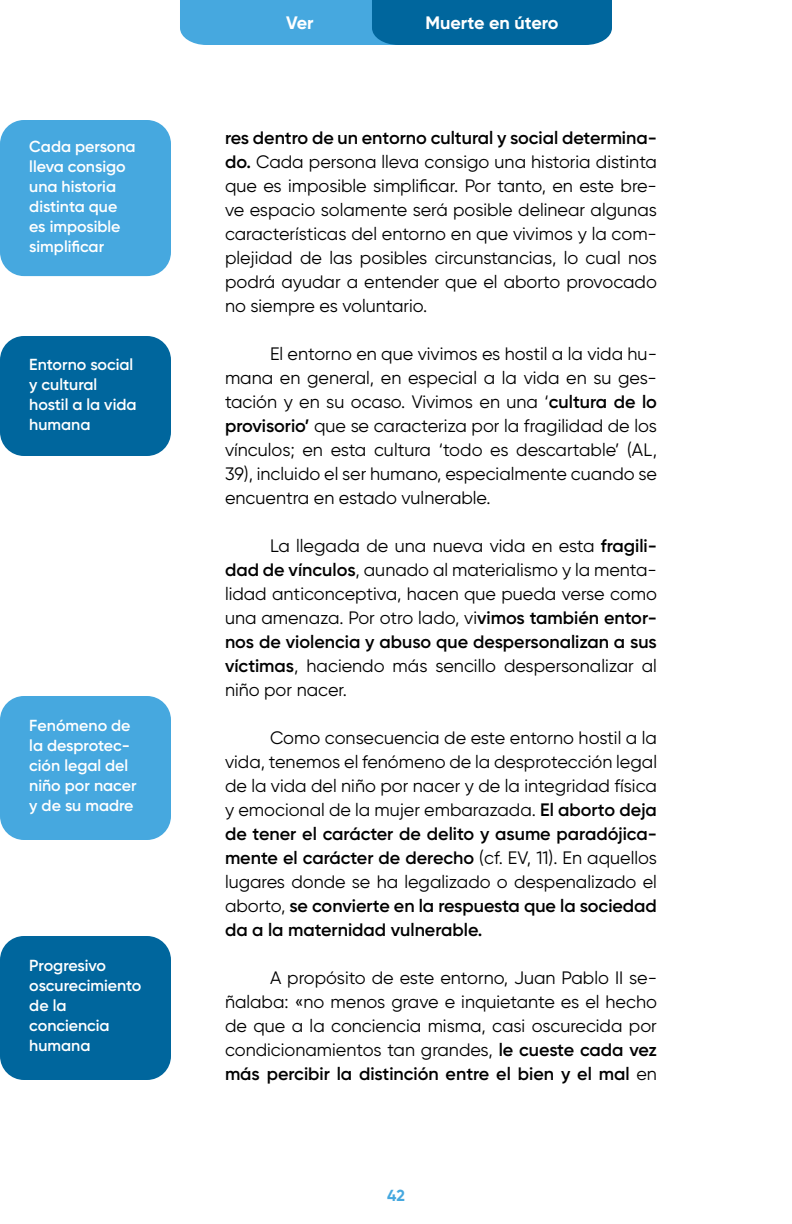
<style>
.page{position:relative;width:792px;height:1224px;background:#fff}
.page>*{position:absolute;margin:0;border:0;box-sizing:border-box;transform-origin:0 0}
.t1{font:18px/24px "Gilroy";color:#000;text-align:justify}
.t2{font:700 18px "Gilroy";color:#fff}
.t3{font:600 16px/20px "Gilroy";color:#fff}
.t4{font:700 16px "Gilroy";color:#46a8df}
.s1{font-weight:600}
</style>
<div class="page">
<svg style="left:180px;top:0;width:432px;height:45px;background:#2184bb"></svg>
<div style="left:0;top:120px;width:171px;height:156px;background:#46a8df;border-radius:24px"></div>
<div style="left:0;top:336px;width:171px;height:120px;background:#00669d;border-radius:24px"></div>
<div style="left:0;top:696px;width:171px;height:144px;background:#46a8df;border-radius:24px"></div>
<div style="left:0;top:936px;width:171px;height:144px;background:#00669d;border-radius:24px"></div>
<p class="t3" style="left:29px;top:136px;width:108px">Cada persona lleva consigo una historia distinta que es imposible simplificar</p>
<p class="t3" style="left:29px;top:354px;width:109px">Entorno social y cultural hostil a la vida humana</p>
<p class="t3" style="left:29px;top:716px;width:109px">Fenómeno de la desprotec&shy;ción legal del niño por nacer y de su madre</p>
<p class="t3" style="left:29px;top:956px;width:114px">Progresivo oscurecimiento de la conciencia humana</p>
<p class="t2" style="left:286px;top:12px;width:29px">Ver</p>
<p class="t2" style="left:425px;top:12px;width:135px">Muerte en útero</p>
<p class="t1" style="left:225px;top:126px;width:434px"><span class="s1">res dentro de un entorno cultural y social determina&shy;do.</span> Cada persona lleva consigo una historia distinta que es imposible simplificar. Por tanto, en este bre&shy;ve espacio solamente será posible delinear algunas características del entorno en que vivimos y la com&shy;plejidad de las posibles circunstancias, lo cual nos podrá ayudar a entender que el aborto provocado no siempre es voluntario.</p>
<p class="t1" style="left:225px;top:342px;width:434px;text-indent:45px">El entorno en que vivimos es hostil a la vida hu&shy;mana en general, en especial a la vida en su ges&shy;tación y en su ocaso. Vivimos en una ‘<span class="s1">cultura de lo provisorio’</span> que se caracteriza por la fragilidad de los vínculos; en esta cultura ‘todo es descartable’ (AL, 39), incluido el ser humano, especialmente cuando se encuentra en estado vulnerable.</p>
<p class="t1" style="left:225px;top:534px;width:434px;text-indent:45px">La llegada de una nueva vida en esta <span class="s1">fragili&shy;dad de vínculos</span>, aunado al materialismo y la menta&shy;lidad anticonceptiva, hacen que pueda verse como una amenaza. Por otro lado, vi<span class="s1">vimos también entor&shy;nos de violencia y abuso que despersonalizan a sus víctimas</span>, haciendo más sencillo despersonalizar al niño por nacer.</p>
<p class="t1" style="left:225px;top:726px;width:434px;text-indent:45px">Como consecuencia de este entorno hostil a la vida, tenemos el fenómeno de la desprotección legal de la vida del niño por nacer y de la integridad física y emocional de la mujer embarazada. <span class="s1">El aborto deja de tener el carácter de delito y asume paradójica&shy;mente el carácter de derecho</span> (cf. EV, 11). En aquellos lugares donde se ha legalizado o despenalizado el aborto, <span class="s1">se convierte en la respuesta que la sociedad da a la maternidad vulnerable.</span></p>
<p class="t1" style="left:225px;top:966px;width:434px;text-indent:45px">A propósito de este entorno, Juan Pablo II se&shy;ñalaba: «no menos grave e inquietante es el hecho de que a la conciencia misma, casi oscurecida por condicionamientos tan grandes, <span class="s1">le cueste cada vez más percibir la distinción entre el bien y el mal</span> en</p>
<p class="t4" style="left:387px;top:1186px;width:19px">42</p>
</div>
